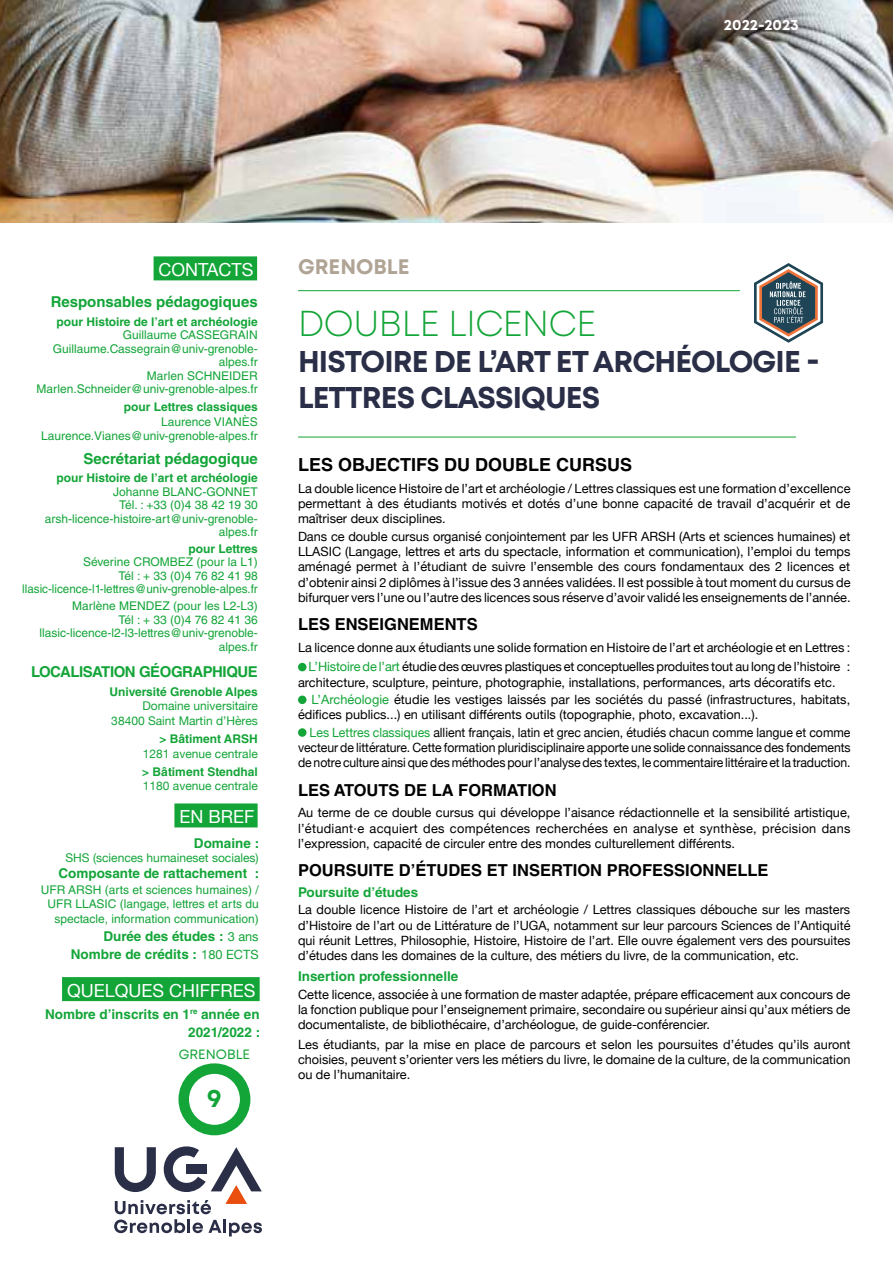
<style>
.page{position:relative;width:893px;height:1263px;background:#fff}
.page>*{position:absolute;margin:0;border:0;box-sizing:border-box;transform-origin:0 0}
.t1{font:300 36px "Mont";letter-spacing:-.01em;color:#13a538}
.t2{font:700 30px/36px "Mont";letter-spacing:-.03em;color:#2a2e46}
.t3{font:700 25.5px "Mont";color:#13a538}
.t4{font:700 21px "Mont";color:#b0a495}
.t5{font:18px "Helvetica Neue";color:#fff}
.t6{font:700 18px "Helvetica LT Std";color:#000}
.t7{font:700 16.5px "Helvetica LT Std";color:#000}
.t8{font:700 15px "Helvetica LT Std";color:#13a538}
.t9{font:700 15px "Helvetica LT Std";letter-spacing:-.03em;color:#13a538}
.t10{font:700 15px "Mont";color:#fff}
.t11{font:700 13.5px/18px "Helvetica LT Std";color:#13a538;text-align:right}
.t12{font:13.5px "Mont";color:#13a538}
.t13{font:12.75px/15.3px "Helvetica Neue";color:#000;text-align:justify}
.t14{font:12.75px/15.3px "Helvetica Neue";color:#000;scale:.96 1}
.t15{font:12px/13.5px "Helvetica LT Std";color:#13a538;text-align:right}
.t16{font:700 12px "Helvetica LT Std";color:#13a538}
.t17{font:12px/14.4px "Helvetica Neue";color:#13a538;text-align:right}
.s1{font-family:"Helvetica Neue";font-weight:400;font-size:12.75px}
.s2{color:#13a538}
</style>
<div class="page">
<svg style="left:114px;top:1146px;width:148px;height:90px"></svg>
<hr style="left:298px;top:290px;width:442px;height:1px;background:#13a538">
<hr style="left:298px;top:437px;width:498px;height:1px;background:#13a538">
<div style="left:154px;top:256px;width:103px;height:24px;background:#13a538"></div>
<div style="left:174px;top:803px;width:84px;height:24px;background:#13a538"></div>
<div style="left:62px;top:977px;width:198px;height:24px;background:#13a538"></div>
<div style="left:298px;top:663px;width:8px;height:8px;background:#13a538;border-radius:50%"></div>
<div style="left:298px;top:695px;width:8px;height:9px;background:#13a538;border-radius:50%"></div>
<div style="left:298px;top:728px;width:8px;height:9px;background:#13a538;border-radius:50%"></div>
<div style="left:178px;top:1063px;width:72px;height:72px;border:10px solid #13a538;border-radius:50%"></div>
<img style="left:0;top:0;width:893px;height:223px">
<svg style="left:754px;top:263px;width:69px;height:80px"></svg>
<p class="t10" style="left:724px;top:15px;width:76px">2022-2023</p>
<h3 class="t5" style="left:159px;top:256px;width:97px">CONTACTS</h3>
<p class="t8" style="left:51px;top:292px;width:208px">Responsables pédagogiques</p>
<p class="t16" style="left:56px;top:314px;width:203px">pour Histoire de l’art et archéologie</p>
<p class="t15" style="left:37px;top:328px;width:223px">Guillaume CASSEGRAIN<br>Guillaume.Cassegrain@univ-grenoble&shy;alpes.fr<br>Marlen SCHNEIDER<br>Marlen.Schneider@univ-grenoble-alpes.fr</p>
<p class="t16" style="left:124px;top:400px;width:135px">pour Lettres classiques</p>
<p class="t15" style="left:41px;top:414px;width:218px;line-height:14.4px">Laurence VIANÈS<br>Laurence.Vianes@univ-grenoble-alpes.fr</p>
<p class="t8" style="left:83px;top:450px;width:176px">Secrétariat pédagogique</p>
<p class="t16" style="left:56px;top:471px;width:203px">pour Histoire de l’art et archéologie</p>
<p class="t15" style="left:45px;top:485px;width:214px">Johanne BLANC-GONNET<br>Tél. : +33 (0)4 38 42 19 30 arsh-licence-histoire-art@univ-grenoble&shy;alpes.fr</p>
<p class="t16" style="left:188px;top:541px;width:71px">pour Lettres</p>
<p class="t15" style="left:22px;top:555px;width:237px">Séverine CROMBEZ (pour la L1)<br>Tél : + 33 (0)4 76 82 41 98 llasic-licence-l1-lettres@univ-grenoble-alpes.fr</p>
<p class="t15" style="left:39px;top:599px;width:220px">Marlène MENDEZ (pour les L2-L3)<br>Tél : + 33 (0)4 76 82 41 36 llasic-licence-l2-l3-lettres@univ-grenoble&shy;alpes.fr</p>
<p class="t9" style="left:31px;top:663px;width:228px">LOCALISATION GÉOGRAPHIQUE</p>
<p class="t16" style="left:109px;top:684px;width:150px">Université Grenoble Alpes</p>
<p class="t17" style="left:111px;top:699px;width:148px">Domaine universitaire<br>38400 Saint Martin d’Hères</p>
<p class="t16" style="left:159px;top:732px;width:100px">&gt; Bâtiment ARSH</p>
<p class="t17" style="left:143px;top:747px;width:116px">1281 avenue centrale</p>
<p class="t16" style="left:142px;top:765px;width:117px">&gt; Bâtiment Stendhal</p>
<p class="t17" style="left:143px;top:779px;width:116px">1180 avenue centrale</p>
<h3 class="t5" style="left:179px;top:803px;width:76px">EN BREF</h3>
<p class="t11" style="left:194px;top:834px;width:67px">Domaine :</p>
<p class="t17" style="left:66px;top:851px;width:195px">SHS (sciences humaineset sociales)</p>
<p class="t11" style="left:58px;top:864px;width:202px">Composante de rattachement :</p>
<p class="t15" style="left:41px;top:882px;width:219px;line-height:14.4px">UFR ARSH (arts et sciences humaines) /<br>UFR LLASIC (langage, lettres et arts du spectacle, information communication)</p>
<p class="t11" style="left:71px;top:927px;width:189px">Durée des études : <span class="s1">3 ans<br></span>Nombre de crédits : <span class="s1">180 ECTS</span></p>
<h3 class="t5" style="left:67px;top:977px;width:190px">QUELQUES CHIFFRES</h3>
<p class="t11" style="left:45px;top:1005px;width:217px">Nombre d’inscrits en 1<sup>re</sup> année en<br>2021/2022 :</p>
<p class="t12" style="left:179px;top:1046px;width:73px">GRENOBLE</p>
<h3 class="t3" style="left:207px;top:1082px;width:16px">9</h3>
<h3 class="t4" style="left:298px;top:253px;width:113px">GRENOBLE</h3>
<h1 class="t1" style="left:298px;top:301px;width:299px">DOUBLE LICENCE</h1>
<h2 class="t2" style="left:298px;top:344px;width:523px">HISTOIRE DE L’ART ET ARCHÉOLOGIE -<br>LETTRES CLASSIQUES</h2>
<h3 class="t6" style="left:298px;top:454px;width:336px">LES OBJECTIFS DU DOUBLE CURSUS</h3>
<p class="t13" style="left:298px;top:481px;width:554px">La double licence Histoire de l’art et archéologie / Lettres classiques est une formation d’excellence permettant à des étudiants motivés et dotés d’une bonne capacité de travail d’acquérir et de maîtriser deux disciplines.</p>
<p class="t13" style="left:298px;top:529px;width:554px">Dans ce double cursus organisé conjointement par les UFR ARSH (Arts et sciences humaines) et LLASIC (Langage, lettres et arts du spectacle, information et communication), l’emploi du temps aménagé permet à l’étudiant de suivre l’ensemble des cours fondamentaux des 2 licences et d’obtenir ainsi 2 diplômes à l’issue des 3 années validées. Il est possible à tout moment du cursus de bifurquer vers l’une ou l’autre des licences sous réserve d’avoir validé les enseignements de l’année.</p>
<p class="t7" style="left:298px;top:614px;width:181px">LES ENSEIGNEMENTS</p>
<p class="t13" style="left:298px;top:638px;width:554px;line-height:19.5px;text-align:right">La licence donne aux étudiants une solide formation en Histoire de l’art et archéologie et en Lettres :<br><span class="s2">L’Histoire de l’art</span> étudie des œuvres plastiques et conceptuelles produites tout au long de l’histoire :</p>
<p class="t13" style="left:311px;top:674px;width:540px;line-height:17.4px;text-indent:-13px">architecture, sculpture, peinture, photographie, installations, performances, arts décoratifs etc.<br><span class="s2">L’Archéologie</span> étudie les vestiges laissés par les sociétés du passé (infrastructures, habitats,</p>
<p class="t13" style="left:310px;top:707px;width:542px;line-height:17.4px;text-indent:-12px">édifices publics...) en utilisant différents outils (topographie, photo, excavation...).<br><span class="s2">Les Lettres classiques</span> allient français, latin et grec ancien, étudiés chacun comme langue et comme</p>
<p class="t14" style="left:298px;top:741px;width:577px">vecteur de littérature. Cette formation pluridisciplinaire apporte une solide connaissance des fondements de notre culture ainsi que des méthodes pour l’analyse des textes, le commentaire littéraire et la traduction.</p>
<p class="t7" style="left:298px;top:780px;width:260px">LES ATOUTS DE LA FORMATION</p>
<p class="t13" style="left:298px;top:806px;width:554px">Au terme de ce double cursus qui développe l’aisance rédactionnelle et la sensibilité artistique, l’étudiant·e acquiert des compétences recherchées en analyse et synthèse, précision dans l’expression, capacité de circuler entre des mondes culturellement différents.</p>
<p class="t7" style="left:298px;top:860px;width:472px">POURSUITE D’ÉTUDES ET INSERTION PROFESSIONNELLE</p>
<p class="t11" style="left:298px;top:883px;width:122px">Poursuite d’études</p>
<p class="t13" style="left:298px;top:903px;width:554px">La double licence Histoire de l’art et archéologie / Lettres classiques débouche sur les masters d’Histoire de l’art ou de Littérature de l’UGA, notamment sur leur parcours Sciences de l’Antiquité qui réunit Lettres, Philosophie, Histoire, Histoire de l’art. Elle ouvre également vers des poursuites d’études dans les domaines de la culture, des métiers du livre, de la communication, etc.</p>
<p class="t11" style="left:298px;top:967px;width:162px">Insertion professionnelle</p>
<p class="t13" style="left:298px;top:987px;width:554px">Cette licence, associée à une formation de master adaptée, prépare efficacement aux concours de la fonction publique pour l’enseignement primaire, secondaire ou supérieur ainsi qu’aux métiers de documentaliste, de bibliothécaire, d’archéologue, de guide-conférencier.</p>
<p class="t13" style="left:298px;top:1037px;width:554px">Les étudiants, par la mise en place de parcours et selon les poursuites d’études qu’ils auront choisies, peuvent s’orienter vers les métiers du livre, le domaine de la culture, de la communication ou de l’humanitaire.</p>
</div>
